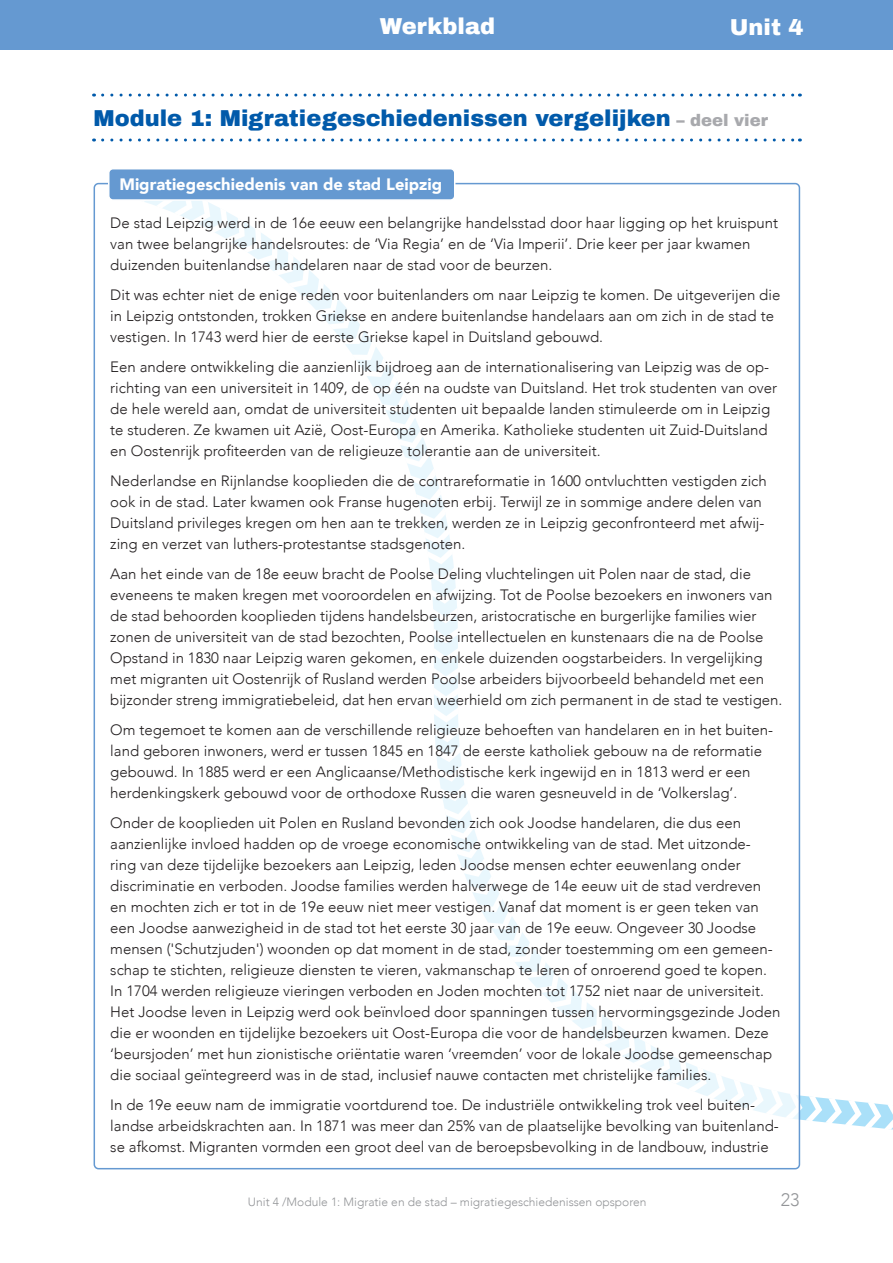
<style>
.page{position:relative;width:893px;height:1263px;background:#fff}
.page>*{position:absolute;margin:0;border:0;box-sizing:border-box;transform-origin:0 0}
.t1{font:900 22.5px "Archivo";color:#015aaa}
.t2{font:900 22.5px "Archivo";color:#fff}
.t3{font:300 18px "Avenir";color:#939598}
.t4{font:900 16.5px "Avenir";color:#fff}
.t5{font:300 15px/21px "Avenir";color:#231f20}
.t6{font:300 12px "Avenir";color:#939598}
.s1{font-size:16.5px;color:#a8a9ad}
</style>
<div class="page">
<svg style="left:103px;top:139px;width:697px;height:3px"></svg>
<svg style="left:103px;top:94px;width:697px;height:3px"></svg>
<div style="left:109px;top:169px;width:346px;height:31px;background:#6599d1;border-radius:4px"></div>
<div style="left:108px;top:168px;width:347px;height:33px;border:2px solid #fff;border-radius:4px"></div>
<div style="left:0;top:0;width:893px;height:50px;background:#6599d1"></div>
<h1 class="t2" style="left:380px;top:13px;width:117px">Werkblad</h1>
<h1 class="t2" style="left:730px;top:14px;width:75px">Unit 4</h1>
<h1 class="t1" style="left:94px;top:104px;width:676px">Module 1: Migratiegeschiedenissen vergelijken <span class="s1">– deel vier</span></h1>
<p class="t4" style="left:119px;top:171px;width:324px">Migratiegeschiedenis van de stad Leipzig</p>
<p class="t5" style="left:110px;top:212px;width:669px">De stad Leipzig werd in de 16e eeuw een belangrijke handelsstad door haar ligging op het kruispunt van twee belangrijke handelsroutes: de ‘Via Regia’ en de ‘Via Imperii’. Drie keer per jaar kwamen duizenden buitenlandse handelaren naar de stad voor de beurzen.</p>
<p class="t5" style="left:110px;top:284px;width:672px">Dit was echter niet de enige reden voor buitenlanders om naar Leipzig te komen. De uitgeverijen die in Leipzig ontstonden, trokken Griekse en andere buitenlandse handelaars aan om zich in de stad te vestigen. In 1743 werd hier de eerste Griekse kapel in Duitsland gebouwd.</p>
<p class="t5" style="left:110px;top:356px;width:668px">Een andere ontwikkeling die aanzienlijk bijdroeg aan de internationalisering van Leipzig was de op&shy;richting van een universiteit in 1409, de op één na oudste van Duitsland. Het trok studenten van over de hele wereld aan, omdat de universiteit studenten uit bepaalde landen stimuleerde om in Leipzig te studeren. Ze kwamen uit Azië, Oost-Europa en Amerika. Katholieke studenten uit Zuid-Duitsland en Oostenrijk profiteerden van de religieuze tolerantie aan de universiteit.</p>
<p class="t5" style="left:110px;top:470px;width:658px">Nederlandse en Rijnlandse kooplieden die de contrareformatie in 1600 ontvluchtten vestigden zich ook in de stad. Later kwamen ook Franse hugenoten erbij. Terwijl ze in sommige andere delen van Duitsland privileges kregen om hen aan te trekken, werden ze in Leipzig geconfronteerd met afwij&shy;zing en verzet van luthers-protestantse stadsgenoten.</p>
<p class="t5" style="left:110px;top:563px;width:674px">Aan het einde van de 18e eeuw bracht de Poolse Deling vluchtelingen uit Polen naar de stad, die eveneens te maken kregen met vooroordelen en afwijzing. Tot de Poolse bezoekers en inwoners van de stad behoorden kooplieden tijdens handelsbeurzen, aristocratische en burgerlijke families wier zonen de universiteit van de stad bezochten, Poolse intellectuelen en kunstenaars die na de Poolse Opstand in 1830 naar Leipzig waren gekomen, en enkele duizenden oogstarbeiders. In vergelijking met migranten uit Oostenrijk of Rusland werden Poolse arbeiders bijvoorbeeld behandeld met een bijzonder streng immigratiebeleid, dat hen ervan weerhield om zich permanent in de stad te vestigen.</p>
<p class="t5" style="left:110px;top:719px;width:664px">Om tegemoet te komen aan de verschillende religieuze behoeften van handelaren en in het buiten&shy;land geboren inwoners, werd er tussen 1845 en 1847 de eerste katholiek gebouw na de reformatie gebouwd. In 1885 werd er een Anglicaanse/Methodistische kerk ingewijd en in 1813 werd er een herdenkingskerk gebouwd voor de orthodoxe Russen die waren gesneuveld in de ‘Volkerslag’.</p>
<p class="t5" style="left:110px;top:812px;width:672px">Onder de kooplieden uit Polen en Rusland bevonden zich ook Joodse handelaren, die dus een aanzienlijke invloed hadden op de vroege economische ontwikkeling van de stad. Met uitzonde&shy;ring van deze tijdelijke bezoekers aan Leipzig, leden Joodse mensen echter eeuwenlang onder discriminatie en verboden. Joodse families werden halverwege de 14e eeuw uit de stad verdreven en mochten zich er tot in de 19e eeuw niet meer vestigen. Vanaf dat moment is er geen teken van een Joodse aanwezigheid in de stad tot het eerste 30 jaar van de 19e eeuw. Ongeveer 30 Joodse mensen ('Schutzjuden') woonden op dat moment in de stad, zonder toestemming om een gemeen&shy;schap te stichten, religieuze diensten te vieren, vakmanschap te leren of onroerend goed te kopen.<br>In 1704 werden religieuze vieringen verboden en Joden mochten tot 1752 niet naar de universiteit.<br>Het Joodse leven in Leipzig werd ook beïnvloed door spanningen tussen hervormingsgezinde Joden die er woonden en tijdelijke bezoekers uit Oost-Europa die voor de handelsbeurzen kwamen. Deze ‘beursjoden’ met hun zionistische oriëntatie waren ‘vreemden’ voor de lokale Joodse gemeenschap die sociaal geïntegreerd was in de stad, inclusief nauwe contacten met christelijke families.</p>
<p class="t5" style="left:110px;top:1094px;width:670px">In de 19e eeuw nam de immigratie voortdurend toe. De industriële ontwikkeling trok veel buiten&shy;landse arbeidskrachten aan. In 1871 was meer dan 25% van de plaatselijke bevolking van buitenland&shy;se afkomst. Migranten vormden een groot deel van de beroepsbevolking in de landbouw, industrie</p>
<p class="t6" style="left:248px;top:1195px;width:400px">Unit 4 /Module 1: Migratie en de stad – migratiegeschiedenissen opsporen</p>
<p class="t3" style="left:781px;top:1189px;width:20px">23</p>
</div>
